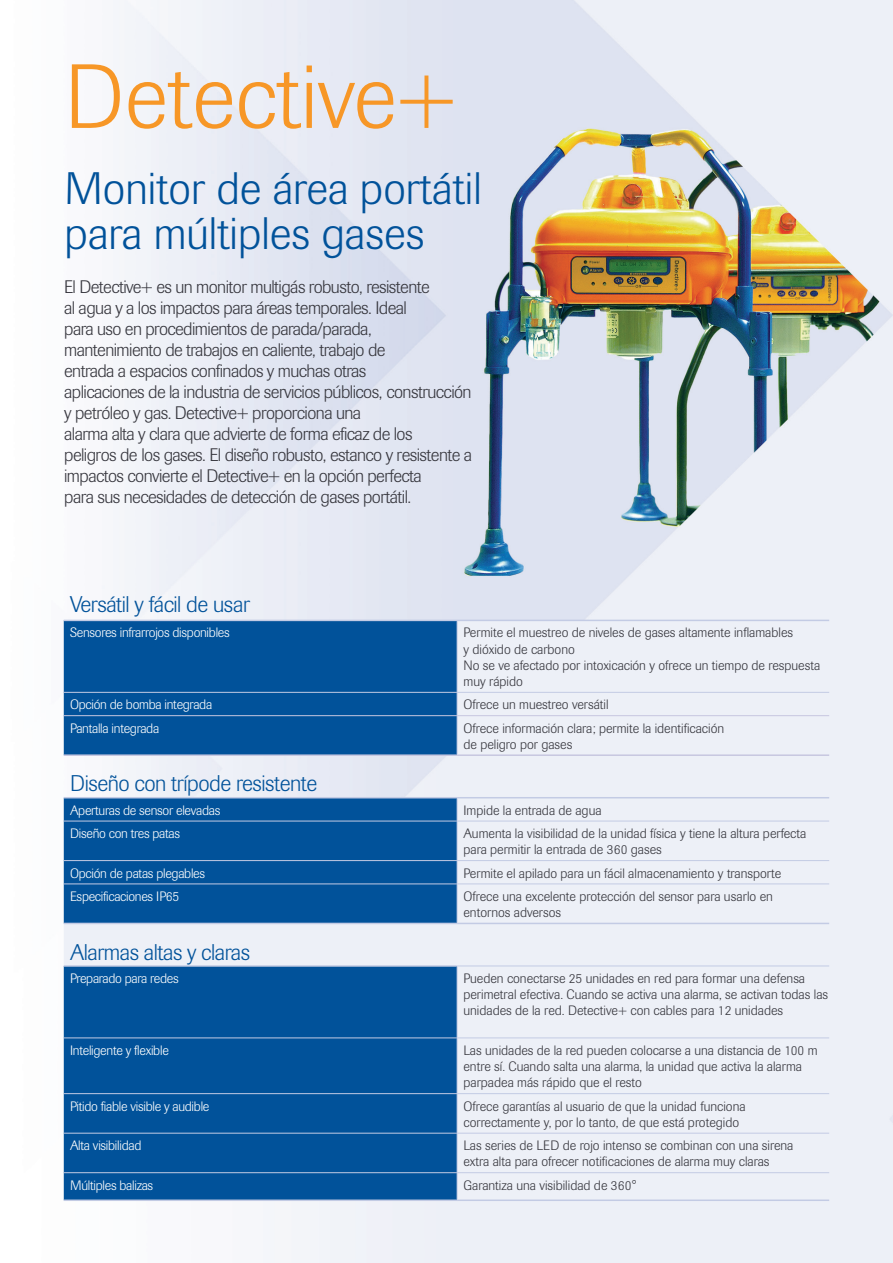
<style>
.page{position:relative;width:893px;height:1263px;background:#fff}
.page>*{position:absolute;margin:0;border:0;box-sizing:border-box;transform-origin:0 0}
.Main_Title_-_Orange{font:300 90px "Imago";color:#f79727}
.Sub_Title_-_Blue{font:300 45px/45px "Imago";color:#01529a}
.Header-_Blue{font:300 22.5px "Imago";letter-spacing:-.02em;color:#01529a}
.Sub_Title_-_Blue-2{font:300 18px/21px "Imago";letter-spacing:-.03em;color:#36363d}
.Table_Text_-_Dark{font:300 13.5px/16.2px "Imago";color:#36363d}
.Table_Text_-_White{font:300 13.5px "Imago";letter-spacing:-.02em;color:#fff}
</style>
<div class="page">
<img style="left:63px;top:0;width:830px;height:1263px">
<svg style="left:64px;top:621px;width:765px;height:578px;background:#85aace"></svg>
<hr style="left:64px;top:797px;width:393px;height:1px;background:#c3cbe4">
<hr style="left:457px;top:797px;width:372px;height:1px;background:#c3cbe4">
<hr style="left:64px;top:620px;width:393px;height:1px;background:#c3cbe4">
<hr style="left:457px;top:620px;width:372px;height:1px;background:#c3cbe4">
<hr style="left:457px;top:621px;width:1px;height:71px;background:#c3cbe4">
<hr style="left:64px;top:692px;width:393px;height:1px;background:#c3cbe4">
<hr style="left:457px;top:692px;width:372px;height:1px;background:#c3cbe4">
<svg style="left:457px;top:693px;width:1px;height:22px"></svg>
<hr style="left:457px;top:716px;width:1px;height:38px;background:#c3cbe4">
<svg style="left:457px;top:798px;width:1px;height:23px"></svg>
<hr style="left:64px;top:821px;width:393px;height:1px;background:#c3cbe4">
<hr style="left:457px;top:821px;width:372px;height:1px;background:#c3cbe4">
<hr style="left:457px;top:821px;width:1px;height:39px;background:#c3cbe4">
<hr style="left:64px;top:860px;width:393px;height:1px;background:#c3cbe4">
<hr style="left:457px;top:860px;width:372px;height:1px;background:#c3cbe4">
<svg style="left:457px;top:861px;width:1px;height:22px"></svg>
<hr style="left:64px;top:883px;width:393px;height:1px;background:#c3cbe4">
<hr style="left:457px;top:883px;width:372px;height:1px;background:#c3cbe4">
<hr style="left:457px;top:884px;width:1px;height:39px;background:#c3cbe4">
<hr style="left:457px;top:965px;width:372px;height:1px;background:#c3cbe4">
<hr style="left:457px;top:966px;width:1px;height:71px;background:#c3cbe4">
<hr style="left:457px;top:1038px;width:1px;height:55px;background:#c3cbe4">
<hr style="left:457px;top:1094px;width:1px;height:39px;background:#c3cbe4">
<hr style="left:457px;top:1133px;width:1px;height:39px;background:#c3cbe4">
<svg style="left:457px;top:1173px;width:1px;height:26px"></svg>
<hr style="left:64px;top:965px;width:393px;height:2px;background:#c3cbe4">
<hr style="left:64px;top:1037px;width:393px;height:1px;background:#c3cbe4">
<hr style="left:457px;top:1037px;width:372px;height:1px;background:#c3cbe4">
<hr style="left:64px;top:1093px;width:393px;height:1px;background:#c3cbe4">
<hr style="left:457px;top:1093px;width:372px;height:1px;background:#c3cbe4">
<hr style="left:64px;top:1133px;width:393px;height:1px;background:#c3cbe4">
<hr style="left:457px;top:1133px;width:372px;height:1px;background:#c3cbe4">
<hr style="left:64px;top:1172px;width:393px;height:1px;background:#c3cbe4">
<hr style="left:457px;top:1172px;width:372px;height:1px;background:#c3cbe4">
<hr style="left:64px;top:923px;width:393px;height:1px;background:#c3cbe4">
<hr style="left:457px;top:923px;width:372px;height:1px;background:#c3cbe4">
<hr style="left:64px;top:1199px;width:393px;height:2px;background:#c3cbe4">
<hr style="left:457px;top:1199px;width:372px;height:2px;background:#c3cbe4">
<hr style="left:64px;top:715px;width:393px;height:1px;background:#c7c7e0">
<hr style="left:457px;top:715px;width:372px;height:1px;background:#c7c7e0">
<hr style="left:64px;top:754px;width:393px;height:2px;background:#c7c7e0">
<hr style="left:457px;top:754px;width:372px;height:2px;background:#c7c7e0">
<p class="Main_Title_-_Orange" style="left:65px;top:46px;width:393px">Detective+</p>
<p class="Sub_Title_-_Blue" style="left:65px;top:167px;width:419px">Monitor de área portátil para múltiples gases</p>
<p class="Sub_Title_-_Blue-2" style="left:64px;top:276px;width:409px">El Detective+ es un monitor multigás robusto, resistente<br>al agua y a los impactos para áreas temporales. Ideal<br>para uso en procedimientos de parada/parada, mantenimiento de trabajos en caliente, trabajo de<br>entrada a espacios confinados y muchas otras<br>aplicaciones de la industria de servicios públicos, construcción y petróleo y gas. Detective+ proporciona una<br>alarma alta y clara que advierte de forma eficaz de los<br>peligros de los gases. El diseño robusto, estanco y resistente a impactos convierte el Detective+ en la opción perfecta<br>para sus necesidades de detección de gases portátil.</p>
<p class="Header-_Blue" style="left:70px;top:591px;width:181px">Versátil y fácil de usar</p>
<p class="Table_Text_-_White" style="left:70px;top:625px;width:161px">Sensores infrarrojos disponibles</p>
<p class="Table_Text_-_Dark" style="left:463px;top:625px;width:358px">Permite el muestreo de niveles de gases altamente inflamables<br>y dióxido de carbono<br>No se ve afectado por intoxicación y ofrece un tiempo de respuesta muy rápido</p>
<p class="Table_Text_-_White" style="left:70px;top:697px;width:144px">Opción de bomba integrada</p>
<p class="Table_Text_-_Dark" style="left:463px;top:697px;width:147px">Ofrece un muestreo versátil</p>
<p class="Table_Text_-_White" style="left:70px;top:720px;width:91px">Pantalla integrada</p>
<p class="Table_Text_-_Dark" style="left:463px;top:720px;width:262px">Ofrece información clara; permite la identificación de peligro por gases</p>
<p class="Header-_Blue" style="left:70px;top:771px;width:249px">Diseño con trípode resistente</p>
<p class="Table_Text_-_White" style="left:70px;top:802px;width:152px">Aperturas de sensor elevadas</p>
<p class="Table_Text_-_Dark" style="left:463px;top:802px;width:140px">Impide la entrada de agua</p>
<p class="Table_Text_-_White" style="left:70px;top:826px;width:111px">Diseño con tres patas</p>
<p class="Table_Text_-_Dark" style="left:463px;top:825px;width:344px">Aumenta la visibilidad de la unidad física y tiene la altura perfecta para permitir la entrada de 360 gases</p>
<p class="Table_Text_-_White" style="left:70px;top:865px;width:136px">Opción de patas plegables</p>
<p class="Table_Text_-_Dark" style="left:463px;top:865px;width:319px">Permite el apilado para un fácil almacenamiento y transporte</p>
<p class="Table_Text_-_White" style="left:70px;top:889px;width:111px">Especificaciones IP65</p>
<p class="Table_Text_-_Dark" style="left:463px;top:888px;width:311px">Ofrece una excelente protección del sensor para usarlo en entornos adversos</p>
<p class="Header-_Blue" style="left:70px;top:939px;width:181px">Alarmas altas y claras</p>
<p class="Table_Text_-_White" style="left:70px;top:971px;width:110px">Preparado para redes</p>
<p class="Table_Text_-_Dark" style="left:463px;top:970px;width:366px">Pueden conectarse 25 unidades en red para formar una defensa perimetral efectiva. Cuando se activa una alarma, se activan todas las unidades de la red. Detective+ con cables para 12 unidades</p>
<p class="Table_Text_-_White" style="left:70px;top:1043px;width:100px">Inteligente y flexible</p>
<p class="Table_Text_-_Dark" style="left:463px;top:1042px;width:356px">Las unidades de la red pueden colocarse a una distancia de 100 m entre sí. Cuando salta una alarma, la unidad que activa la alarma parpadea más rápido que el resto</p>
<p class="Table_Text_-_White" style="left:70px;top:1098px;width:141px">Pitido fiable visible y audible</p>
<p class="Table_Text_-_Dark" style="left:463px;top:1098px;width:284px">Ofrece garantías al usuario de que la unidad funciona correctamente y, por lo tanto, de que está protegido</p>
<p class="Table_Text_-_White" style="left:70px;top:1138px;width:73px">Alta visibilidad</p>
<p class="Table_Text_-_Dark" style="left:463px;top:1137px;width:331px">Las series de LED de rojo intenso se combinan con una sirena extra alta para ofrecer notificaciones de alarma muy claras</p>
<p class="Table_Text_-_White" style="left:70px;top:1177px;width:85px">Múltiples balizas</p>
<p class="Table_Text_-_Dark" style="left:463px;top:1177px;width:174px">Garantiza una visibilidad de 360°</p>
</div>
